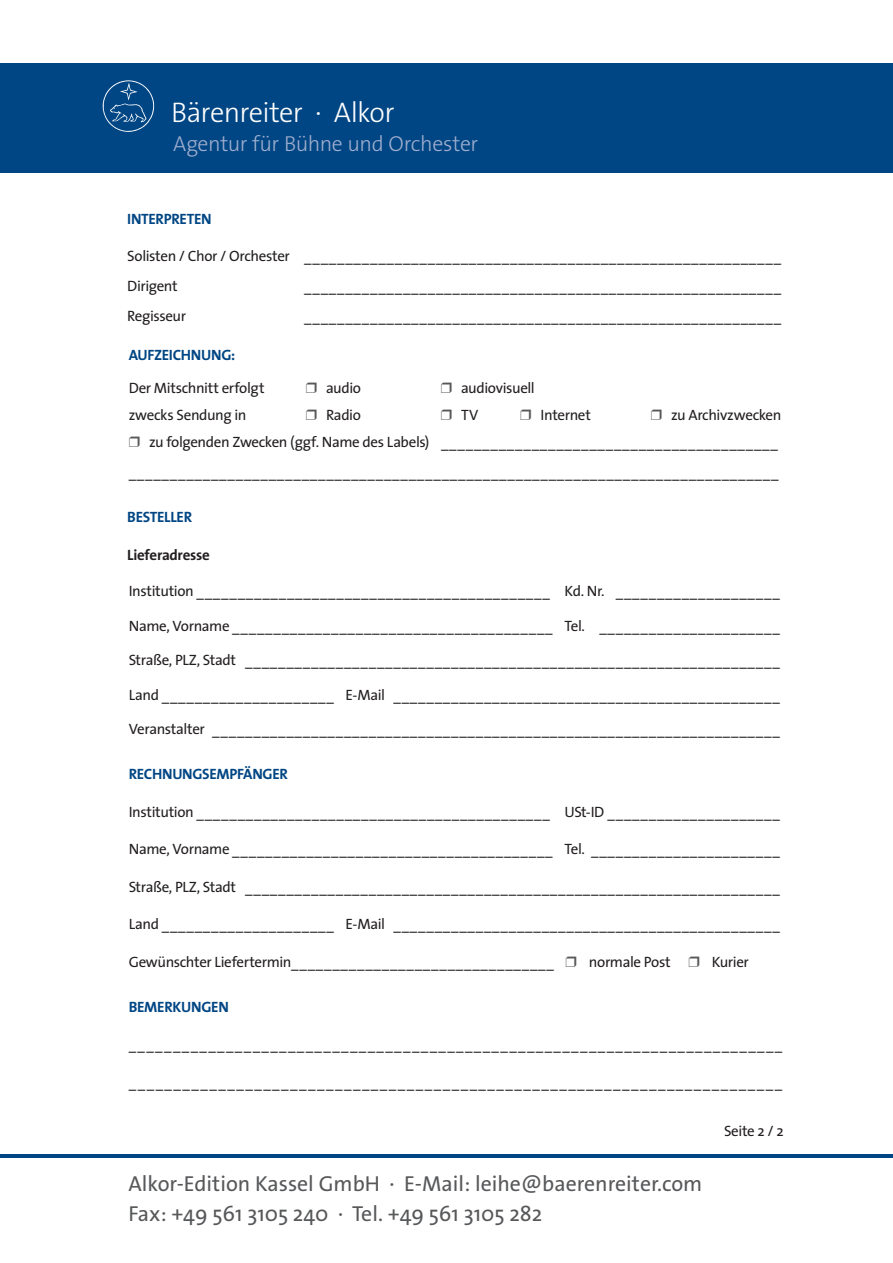
<style>
.page{position:relative;width:893px;height:1263px;background:#fff}
.page>*{position:absolute;margin:0;border:0;box-sizing:border-box;transform-origin:0 0}
.t1{font:300 28.5px "The Sans Os F";letter-spacing:-.025em;color:#fff}
.t2{font:21.75px/30px "The Sans Os F";color:#57585a}
.t3{font:300 21.75px "The Sans Os F";letter-spacing:-.02em;color:#a0aecf}
.t4{font:15px/30px "The Sans";letter-spacing:-.025em;color:#231f20}
.t5{font:700 15px "The Sans";letter-spacing:-.02em;color:#004684}
.t6{font:700 15px "The Sans";letter-spacing:-.02em;color:#231f20}
</style>
<div class="page">
<hr style="left:0;top:1154px;width:893px;height:3px;background:#004684">
<div style="left:0;top:64px;width:893px;height:109px;background:#004684"></div>
<svg style="left:103px;top:80px;width:51px;height:52px"></svg>
<h1 class="t1" style="left:171px;top:94px;width:225px">Bärenreiter · Alkor</h1>
<h2 class="t3" style="left:173px;top:130px;width:306px">Agentur für Bühne und Orchester</h2>
<p class="t5" style="left:127px;top:206px;width:86px">INTERPRETEN</p>
<p class="t4" style="left:127px;top:241px;width:655px">Solisten / Chor / Orchester __________________________________________________________<br>Dirigent</p>
<p class="t4" style="left:304px;top:271px;width:478px">__________________________________________________________</p>
<p class="t4" style="left:127px;top:301px;width:60px">Regisseur</p>
<p class="t4" style="left:304px;top:301px;width:478px">__________________________________________________________</p>
<p class="t5" style="left:129px;top:342px;width:108px">AUFZEICHNUNG:</p>
<p class="t4" style="left:129px;top:373px;width:137px">Der Mitschnitt erfolgt</p>
<p class="t4" style="left:326px;top:373px;width:37px">audio</p>
<p class="t4" style="left:461px;top:373px;width:75px">audiovisuell</p>
<p class="t4" style="left:129px;top:400px;width:119px">zwecks Sendung in</p>
<p class="t4" style="left:326px;top:400px;width:36px">Radio</p>
<p class="t4" style="left:461px;top:400px;width:19px">TV</p>
<p class="t4" style="left:540px;top:400px;width:52px">Internet</p>
<p class="t4" style="left:149px;top:401px;width:634px;line-height:27px;text-align:right">zu Archivzwecken<br>zu folgenden Zwecken (ggf. Name des Labels) _________________________________________</p>
<p class="t4" style="left:129px;top:457px;width:651px">_______________________________________________________________________________</p>
<p class="t5" style="left:127px;top:504px;width:66px">BESTELLER</p>
<p class="t6" style="left:127px;top:542px;width:84px">Lieferadresse</p>
<p class="t4" style="left:129px;top:575px;width:652px">Institution ___________________________________________ Kd. Nr. ____________________</p>
<p class="t4" style="left:129px;top:610px;width:653px">Name, Vorname _______________________________________ Tel. ______________________</p>
<p class="t4" style="left:129px;top:644px;width:652px">Straße, PLZ, Stadt _________________________________________________________________</p>
<p class="t4" style="left:129px;top:679px;width:652px">Land _____________________ E-Mail _______________________________________________</p>
<p class="t4" style="left:129px;top:713px;width:652px">Veranstalter _____________________________________________________________________</p>
<p class="t5" style="left:129px;top:761px;width:161px">RECHNUNGSEMPFÄNGER</p>
<p class="t4" style="left:129px;top:796px;width:652px">Institution ___________________________________________ USt-ID _____________________</p>
<p class="t4" style="left:129px;top:833px;width:652px">Name, Vorname _______________________________________ Tel. _______________________</p>
<p class="t4" style="left:129px;top:871px;width:652px">Straße, PLZ, Stadt _________________________________________________________________</p>
<p class="t4" style="left:129px;top:908px;width:652px">Land _____________________ E-Mail _______________________________________________</p>
<p class="t4" style="left:129px;top:946px;width:427px">Gewünschter Liefertermin________________________________</p>
<p class="t4" style="left:589px;top:946px;width:83px">normale Post</p>
<p class="t4" style="left:712px;top:946px;width:39px">Kurier</p>
<p class="t5" style="left:129px;top:994px;width:102px">BEMERKUNGEN</p>
<p class="t4" style="left:129px;top:1028px;width:655px">__________________________________________________________________________</p>
<p class="t4" style="left:129px;top:1066px;width:655px">_________________________________________________________________________</p>
<h2 class="t2" style="left:129px;top:1168px;width:575px">Alkor-Edition Kassel GmbH · E-Mail: leihe@baerenreiter.com<br>Fax: +49 561 3105 240 · Tel. +49 561 3105 282</h2>
<p class="t4" style="left:724px;top:1115px;width:61px">Seite 2 / 2</p>
</div>
